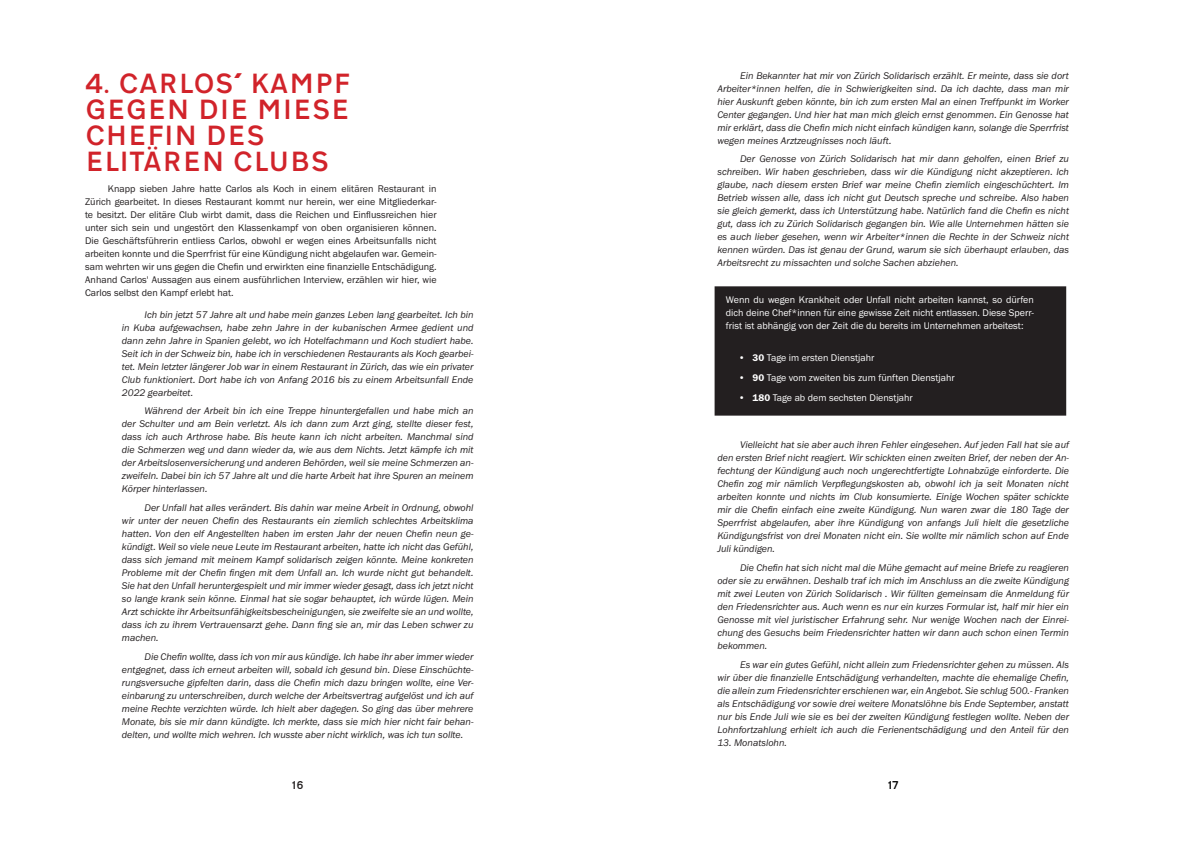
<style>
.page{position:relative;width:1191px;height:842px;background:#fff}
.page>*{position:absolute;margin:0;border:0;box-sizing:border-box;transform-origin:0 0}
.t1{font:500 29px/26px "Transport D";color:#d1232a}
.t2{font:500 12px "Transport D";color:#231f20}
.t3{font:500 12px "Transport D";color:#000001}
.t4{font:10px/13px "Franklin Gothic URW Boo Ita";color:#231f20;text-align:justify}
.t5{font:10px/13px "Franklin Gothic URW Boo";color:#231f20;text-align:justify}
.t6{font:10px/13px "Franklin Gothic URW Boo";color:#fff;text-align:justify}
.s1{font-family:"Franklin Gothic URW Dem"}
</style>
<div class="page">
<div style="left:714px;top:286px;width:352px;height:130px;background:#231f20"></div>
<h1 class="t1" style="left:85px;top:70px;width:266px">4. CARLOS' KAMPF<br>GEGEN DIE MIESE<br>CHEFIN DES<br>ELITÄREN CLUBS</h1>
<p class="t5" style="left:85px;top:182px;width:353px;text-indent:23px">Knapp sieben Jahre hatte Carlos als Koch in einem elitären Restaurant in Zürich gearbeitet. In dieses Restaurant kommt nur herein, wer eine Mitgliederkar&shy;te besitzt. Der elitäre Club wirbt damit, dass die Reichen und Einflussreichen hier unter sich sein und ungestört den Klassenkampf von oben organisieren können.<br>Die Geschäftsführerin entliess Carlos, obwohl er wegen eines Arbeitsunfalls nicht arbeiten konnte und die Sperrfrist für eine Kündigung nicht abgelaufen war. Gemein&shy;sam wehrten wir uns gegen die Chefin und erwirkten eine finanzielle Entschädigung.<br>Anhand Carlos' Aussagen aus einem ausführlichen Interview, erzählen wir hier, wie Carlos selbst den Kampf erlebt hat.</p>
<p class="t4" style="left:122px;top:307px;width:353px;text-indent:23px">Ich bin jetzt 57 Jahre alt und habe mein ganzes Leben lang gearbeitet. Ich bin in Kuba aufgewachsen, habe zehn Jahre in der kubanischen Armee gedient und dann zehn Jahre in Spanien gelebt, wo ich Hotelfachmann und Koch studiert habe.<br>Seit ich in der Schweiz bin, habe ich in verschiedenen Restaurants als Koch gearbei&shy;tet. Mein letzter längerer Job war in einem Restaurant in Zürich, das wie ein privater Club funktioniert. Dort habe ich von Anfang 2016 bis zu einem Arbeitsunfall Ende 2022 gearbeitet.</p>
<p class="t4" style="left:122px;top:404px;width:353px;text-indent:23px">Während der Arbeit bin ich eine Treppe hinuntergefallen und habe mich an der Schulter und am Bein verletzt. Als ich dann zum Arzt ging, stellte dieser fest, dass ich auch Arthrose habe. Bis heute kann ich nicht arbeiten. Manchmal sind die Schmerzen weg und dann wieder da, wie aus dem Nichts. Jetzt kämpfe ich mit der Arbeitslosenversicherung und anderen Behörden, weil sie meine Schmerzen an&shy;zweifeln. Dabei bin ich 57 Jahre alt und die harte Arbeit hat ihre Spuren an meinem Körper hinterlassen.</p>
<p class="t4" style="left:122px;top:501px;width:353px;text-indent:23px">Der Unfall hat alles verändert. Bis dahin war meine Arbeit in Ordnung, obwohl wir unter der neuen Chefin des Restaurants ein ziemlich schlechtes Arbeitsklima hatten. Von den elf Angestellten haben im ersten Jahr der neuen Chefin neun ge&shy;kündigt. Weil so viele neue Leute im Restaurant arbeiten, hatte ich nicht das Gefühl, dass sich jemand mit meinem Kampf solidarisch zeigen könnte. Meine konkreten Probleme mit der Chefin fingen mit dem Unfall an. Ich wurde nicht gut behandelt.<br>Sie hat den Unfall heruntergespielt und mir immer wieder gesagt, dass ich jetzt nicht so lange krank sein könne. Einmal hat sie sogar behauptet, ich würde lügen. Mein Arzt schickte ihr Arbeitsunfähigkeitsbescheinigungen, sie zweifelte sie an und wollte, dass ich zu ihrem Vertrauensarzt gehe. Dann fing sie an, mir das Leben schwer zu machen.</p>
<p class="t4" style="left:122px;top:649px;width:353px;text-indent:23px">Die Chefin wollte, dass ich von mir aus kündige. Ich habe ihr aber immer wieder entgegnet, dass ich erneut arbeiten will, sobald ich gesund bin. Diese Einschüchte&shy;rungsversuche gipfelten darin, dass die Chefin mich dazu bringen wollte, eine Ver&shy;einbarung zu unterschreiben, durch welche der Arbeitsvertrag aufgelöst und ich auf meine Rechte verzichten würde. Ich hielt aber dagegen. So ging das über mehrere Monate, bis sie mir dann kündigte. Ich merkte, dass sie mich hier nicht fair behan&shy;delten, und wollte mich wehren. Ich wusste aber nicht wirklich, was ich tun sollte.</p>
<p class="t4" style="left:717px;top:69px;width:353px;text-indent:23px">Ein Bekannter hat mir von Zürich Solidarisch erzählt. Er meinte, dass sie dort Arbeiter*innen helfen, die in Schwierigkeiten sind. Da ich dachte, dass man mir hier Auskunft geben könnte, bin ich zum ersten Mal an einen Treffpunkt im Worker Center gegangen. Und hier hat man mich gleich ernst genommen. Ein Genosse hat mir erklärt, dass die Chefin mich nicht einfach kündigen kann, solange die Sperrfrist wegen meines Arztzeugnisses noch läuft.</p>
<p class="t4" style="left:717px;top:152px;width:353px;text-indent:23px">Der Genosse von Zürich Solidarisch hat mir dann geholfen, einen Brief zu schreiben. Wir haben geschrieben, dass wir die Kündigung nicht akzeptieren. Ich glaube, nach diesem ersten Brief war meine Chefin ziemlich eingeschüchtert. Im Betrieb wissen alle, dass ich nicht gut Deutsch spreche und schreibe. Also haben sie gleich gemerkt, dass ich Unterstützung habe. Natürlich fand die Chefin es nicht gut, dass ich zu Zürich Solidarisch gegangen bin. Wie alle Unternehmen hätten sie es auch lieber gesehen, wenn wir Arbeiter*innen die Rechte in der Schweiz nicht kennen würden. Das ist genau der Grund, warum sie sich überhaupt erlauben, das Arbeitsrecht zu missachten und solche Sachen abziehen.</p>
<p class="t6" style="left:726px;top:293px;width:309px">Wenn du wegen Krankheit oder Unfall nicht arbeiten kannst, so dürfen dich deine Chef*innen für eine gewisse Zeit nicht entlassen. Diese Sperr&shy;frist ist abhängig von der Zeit die du bereits im Unternehmen arbeitest:</p>
<p class="t6" style="left:738px;top:351px;width:137px">• <span class="s1">30</span> Tage im ersten Dienstjahr</p>
<p class="t6" style="left:738px;top:371px;width:218px">• <span class="s1">90</span> Tage vom zweiten bis zum fünften Dienstjahr</p>
<p class="t6" style="left:738px;top:391px;width:176px">• <span class="s1">180</span> Tage ab dem sechsten Dienstjahr</p>
<p class="t4" style="left:717px;top:438px;width:353px;text-indent:23px">Vielleicht hat sie aber auch ihren Fehler eingesehen. Auf jeden Fall hat sie auf den ersten Brief nicht reagiert. Wir schickten einen zweiten Brief, der neben der An&shy;fechtung der Kündigung auch noch ungerechtfertigte Lohnabzüge einforderte. Die Chefin zog mir nämlich Verpflegungskosten ab, obwohl ich ja seit Monaten nicht arbeiten konnte und nichts im Club konsumierte. Einige Wochen später schickte mir die Chefin einfach eine zweite Kündigung. Nun waren zwar die 180 Tage der Sperrfrist abgelaufen, aber ihre Kündigung von anfangs Juli hielt die gesetzliche Kündigungsfrist von drei Monaten nicht ein. Sie wollte mir nämlich schon auf Ende Juli kündigen.</p>
<p class="t4" style="left:717px;top:561px;width:353px;text-indent:23px">Die Chefin hat sich nicht mal die Mühe gemacht auf meine Briefe zu reagieren oder sie zu erwähnen. Deshalb traf ich mich im Anschluss an die zweite Kündigung mit zwei Leuten von Zürich Solidarisch . Wir füllten gemeinsam die Anmeldung für den Friedensrichter aus. Auch wenn es nur ein kurzes Formular ist, half mir hier ein Genosse mit viel juristischer Erfahrung sehr. Nur wenige Wochen nach der Einrei&shy;chung des Gesuchs beim Friedensrichter hatten wir dann auch schon einen Termin bekommen.</p>
<p class="t4" style="left:717px;top:658px;width:353px;text-indent:23px">Es war ein gutes Gefühl, nicht allein zum Friedensrichter gehen zu müssen. Als wir über die finanzielle Entschädigung verhandelten, machte die ehemalige Chefin, die allein zum Friedensrichter erschienen war, ein Angebot. Sie schlug 500.- Franken als Entschädigung vor sowie drei weitere Monatslöhne bis Ende September, anstatt nur bis Ende Juli wie sie es bei der zweiten Kündigung festlegen wollte. Neben der Lohnfortzahlung erhielt ich auch die Ferienentschädigung und den Anteil für den</p>
<p class="t4" style="left:717px;top:736px;width:71px">13. Monatslohn.</p>
<p class="t2" style="left:292px;top:778px;width:13px">16</p>
<p class="t3" style="left:888px;top:778px;width:12px">17</p>
</div>
